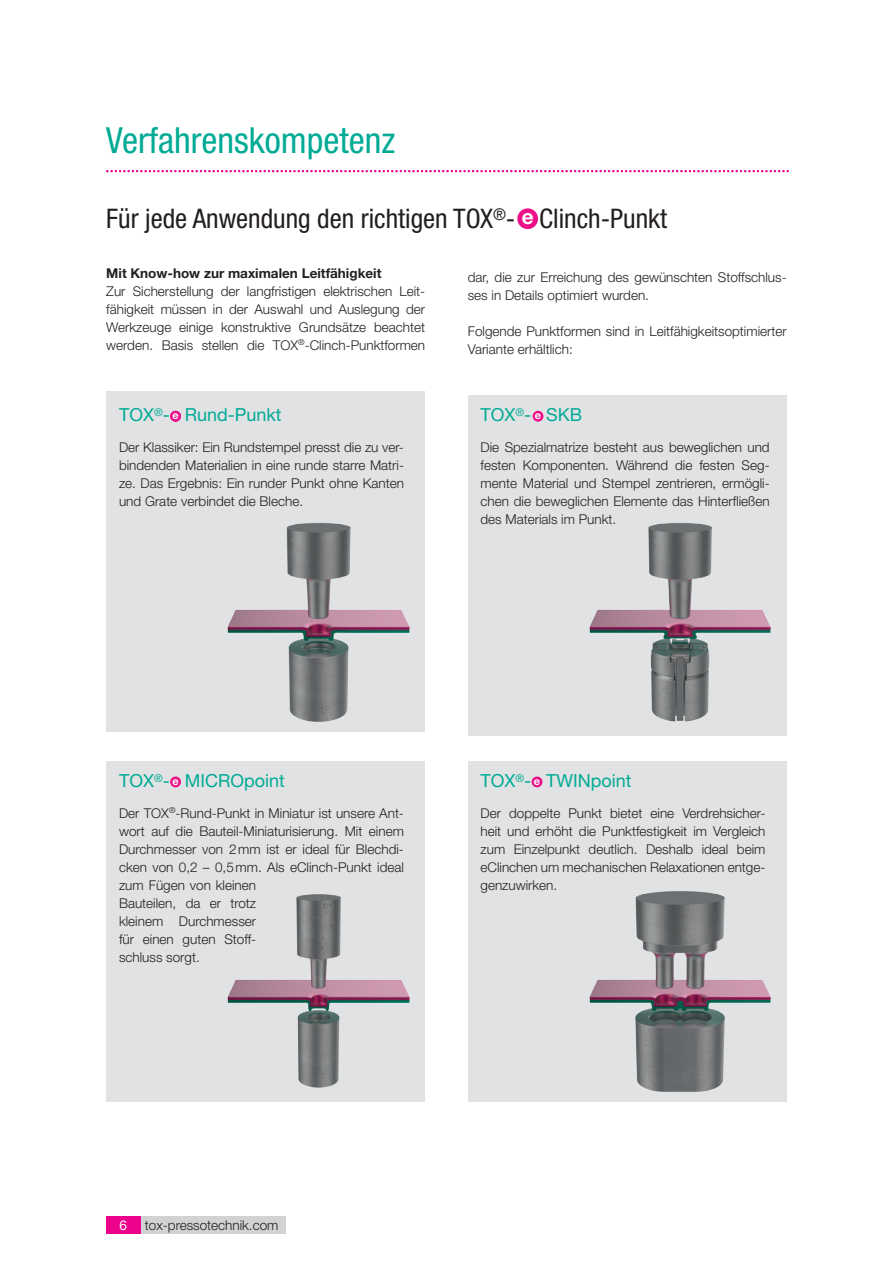
<style>
.page{position:relative;width:893px;height:1263px;background:#fff}
.page>*{position:absolute;margin:0;border:0;box-sizing:border-box;transform-origin:0 0}
.t1{font:condensed 36px "Helvetica Neue LT Std";color:#00ab95}
.t2{font:condensed 27px "Helvetica Neue LT Std";color:#231f20}
.t3{font:18px "Helvetica Neue LT Std";color:#00ab95}
.t4{font:300 13.5px/18px "Helvetica Neue LT Std";color:#231f20;text-align:justify}
.t5{font:700 13.5px "Helvetica Neue LT Std";color:#231f20}
.t6{font:13.5px "Helvetica Neue LT Pro";color:#fff}
.t7{font:700 10.95px "Helvetica Neue LT Std";color:#fff}
.s1{font-weight:700;font-stretch:normal;font-size:20.85px;color:#fff}
</style>
<div class="page">
<div style="left:137px;top:1216px;width:149px;height:17px;background:#d1d2d4"></div>
<div style="left:106px;top:1216px;width:34px;height:17px;background:#ed028c"></div>
<svg style="left:106px;top:170px;width:683px;height:2px"></svg>
<div style="left:106px;top:391px;width:319px;height:340px;background:#e1e2e4"></div>
<div style="left:106px;top:761px;width:319px;height:340px;background:#e1e2e4"></div>
<div style="left:468px;top:395px;width:319px;height:341px;background:#e1e2e4"></div>
<div style="left:468px;top:761px;width:319px;height:340px;background:#e1e2e4"></div>
<img style="left:227px;top:522px;width:183px;height:200px">
<img style="left:227px;top:894px;width:183px;height:194px">
<img style="left:589px;top:522px;width:182px;height:200px">
<img style="left:589px;top:891px;width:182px;height:201px">
<div style="left:517px;top:208px;width:21px;height:21px;background:#ed0f8a;border-radius:50%"></div>
<div style="left:170px;top:411px;width:11px;height:11px;background:#ed0f8a;border-radius:50%"></div>
<div style="left:533px;top:411px;width:10px;height:11px;background:#ed0f8a;border-radius:50%"></div>
<div style="left:170px;top:776px;width:11px;height:11px;background:#ed0f8a;border-radius:50%"></div>
<div style="left:532px;top:776px;width:10px;height:11px;background:#ed0f8a;border-radius:50%"></div>
<h1 class="t1" style="left:106px;top:120px;width:291px">Verfahrenskompetenz</h1>
<h2 class="t2" style="left:106px;top:202px;width:562px">Für jede Anwendung den richtigen TOX<sup>®</sup>- <span class="s1">e</span> Clinch-Punkt</h2>
<p class="t5" style="left:106px;top:264px;width:277px">Mit Know-how zur maximalen Leitfähigkeit</p>
<p class="t4" style="left:106px;top:281px;width:320px">Zur Sicherstellung der langfristigen elektrischen Leit&shy;fähigkeit müssen in der Auswahl und Auslegung der Werkzeuge einige konstruktive Grundsätze beachtet werden. Basis stellen die TOX<sup>®</sup>-Clinch-Punktformen</p>
<p class="t4" style="left:468px;top:268px;width:320px">dar, die zur Erreichung des gewünschten Stoffschlus&shy;ses in Details optimiert wurden.</p>
<p class="t4" style="left:468px;top:322px;width:320px">Folgende Punktformen sind in Leitfähigkeitsoptimierter<br>Variante erhältlich:</p>
<h3 class="t3" style="left:119px;top:404px;width:164px">TOX<sup>®</sup>- Rund-Punkt</h3>
<h3 class="t3" style="left:480px;top:404px;width:103px">TOX<sup>®</sup>- SKB</h3>
<p class="t7" style="left:172px;top:408px;width:8px">e</p>
<p class="t7" style="left:535px;top:408px;width:8px">e</p>
<p class="t4" style="left:119px;top:438px;width:286px">Der Klassiker: Ein Rundstempel presst die zu ver&shy;bindenden Materialien in eine runde starre Matri&shy;ze. Das Ergebnis: Ein runder Punkt ohne Kanten und Grate verbindet die Bleche.</p>
<p class="t4" style="left:480px;top:438px;width:291px">Die Spezialmatrize besteht aus beweglichen und festen Komponenten. Während die festen Seg&shy;mente Material und Stempel zentrieren, ermögli&shy;chen die beweglichen Elemente das Hinterfließen des Materials im Punkt.</p>
<h3 class="t3" style="left:119px;top:770px;width:167px">TOX<sup>®</sup>- MICROpoint</h3>
<p class="t7" style="left:172px;top:774px;width:8px">e</p>
<h3 class="t3" style="left:480px;top:770px;width:153px">TOX<sup>®</sup>- TWINpoint</h3>
<p class="t7" style="left:534px;top:774px;width:8px">e</p>
<p class="t4" style="left:119px;top:803px;width:286px;text-align:left">Der TOX<sup>®</sup>-Rund-Punkt in Miniatur ist unsere Ant&shy;wort auf die Bauteil-Miniaturisierung. Mit einem<br>Durchmesser von 2mm ist er ideal für Blechdi&shy;cken von 0,2 – 0,5mm. Als eClinch-Punkt ideal zum Fügen von kleinen<br>Bauteilen, da er trotz<br>kleinem Durchmesser<br>für einen guten Stoff-<br>schluss sorgt.</p>
<p class="t4" style="left:480px;top:803px;width:286px">Der doppelte Punkt bietet eine Verdrehsicher&shy;heit und erhöht die Punktfestigkeit im Vergleich zum Einzelpunkt deutlich. Deshalb ideal beim eClinchen um mechanischen Relaxationen entge&shy;genzuwirken.</p>
<p class="t6" style="left:120px;top:1217px;width:9px">6</p>
<p class="t4" style="left:145px;top:1215px;width:135px">tox-pressotechnik.com</p>
</div>
